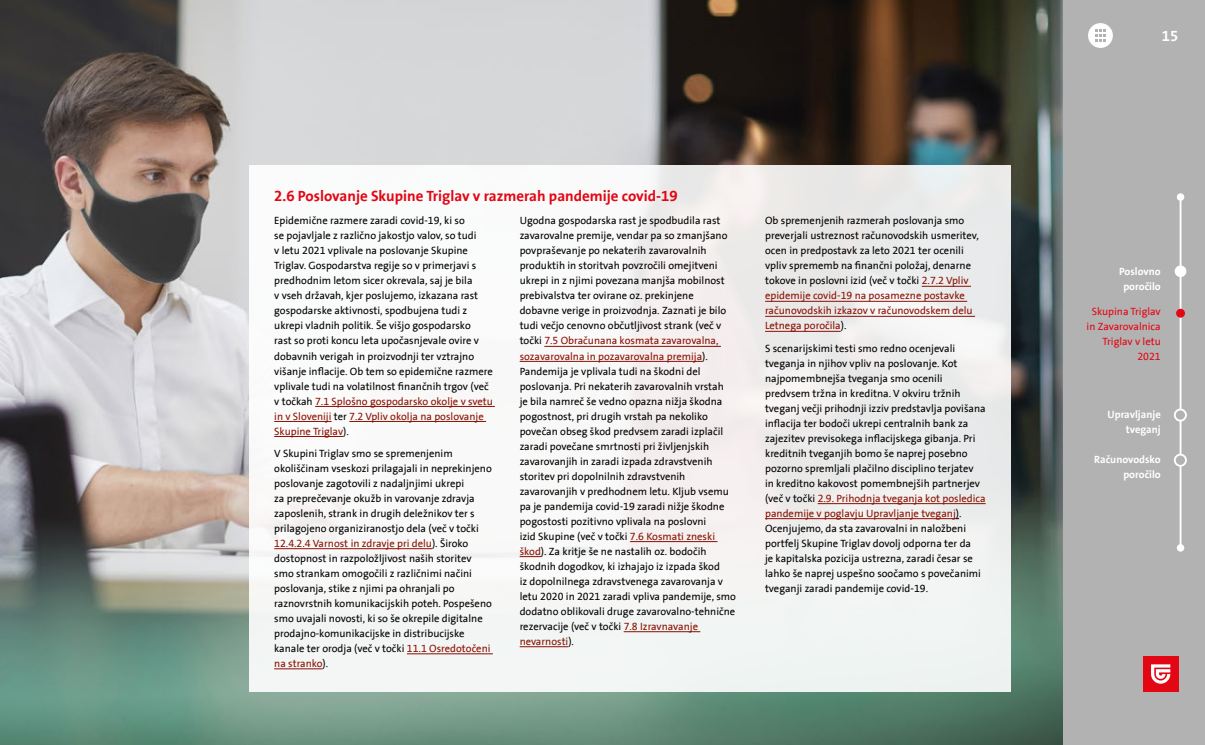
<style>
.page{position:relative;width:1205px;height:745px;background:#fff}
.page>*{position:absolute;margin:0;border:0;box-sizing:border-box;transform-origin:0 0}
.t1{font:700 15px "Triglav The Sans";color:#e30613}
.t2{font:700 15px "Triglav The Sans";color:#fff}
.t3{font:10.62px/15px "Triglav The Sans";color:#000}
.t4{font:700 10.62px/15px "Triglav The Sans Cyrl";color:#fff;text-align:right}
.t5{font:10.62px/15px "Triglav The Sans";color:#e30613;text-align:right}
.s1{color:#8a1002}
</style>
<div class="page">
<img style="left:0;top:0;width:1063px;height:744px">
<div style="left:1063px;top:0;width:142px;height:744px;background:#b3b2b2"></div>
<hr style="left:1179px;top:197px;width:2px;height:350px;background:#fff">
<div style="left:1177px;top:193px;width:7px;height:8px;background:#fff;border-radius:50%"></div>
<div style="left:1177px;top:543px;width:7px;height:8px;background:#fff;border-radius:50%"></div>
<div style="left:1175px;top:454px;width:11px;height:11px;background:#b3b2b2;border-radius:50%"></div>
<div style="left:1174px;top:453px;width:13px;height:13px;border:2px solid #fff;border-radius:50%"></div>
<div style="left:1175px;top:409px;width:11px;height:11px;background:#b3b2b2;border-radius:50%"></div>
<div style="left:1174px;top:408px;width:13px;height:13px;border:2px solid #fff;border-radius:50%"></div>
<div style="left:1176px;top:308px;width:9px;height:9px;background:#e30613;border-radius:50%"></div>
<div style="left:1088px;top:23px;width:25px;height:25px;background:#fff;border-radius:50%"></div>
<svg style="left:1095px;top:30px;width:11px;height:11px"></svg>
<div style="left:1174px;top:265px;width:12px;height:12px;background:#fff;border-radius:50%"></div>
<div style="left:1143px;top:656px;width:35px;height:35px;background:#e30613"></div>
<svg style="left:1151px;top:664px;width:19px;height:19px"></svg>
<div style="left:249px;top:165px;width:761px;height:526px;background:linear-gradient(to right,#fcfcfb,#ececeb)"></div>
<hr style="left:315px;top:406px;width:180px;height:1px;background:#8a1002">
<hr style="left:274px;top:421px;width:57px;height:1px;background:#8a1002">
<hr style="left:349px;top:421px;width:137px;height:1px;background:#8a1002">
<hr style="left:274px;top:436px;width:69px;height:1px;background:#8a1002">
<hr style="left:274px;top:548px;width:158px;height:1px;background:#8a1002">
<hr style="left:407px;top:653px;width:86px;height:1px;background:#8a1002">
<hr style="left:274px;top:668px;width:49px;height:1px;background:#8a1002">
<hr style="left:544px;top:346px;width:177px;height:1px;background:#8a1002">
<hr style="left:520px;top:361px;width:182px;height:1px;background:#8a1002">
<hr style="left:630px;top:541px;width:87px;height:1px;background:#8a1002">
<svg style="left:520px;top:556px;width:21px;height:1px"></svg>
<hr style="left:624px;top:631px;width:76px;height:1px;background:#8a1002">
<hr style="left:520px;top:646px;width:48px;height:1px;background:#8a1002">
<hr style="left:922px;top:286px;width:49px;height:1px;background:#8a1002">
<hr style="left:765px;top:301px;width:202px;height:1px;background:#8a1002">
<hr style="left:765px;top:316px;width:210px;height:1px;background:#8a1002">
<hr style="left:765px;top:331px;width:76px;height:1px;background:#8a1002">
<hr style="left:817px;top:503px;width:169px;height:1px;background:#8a1002">
<hr style="left:765px;top:518px;width:191px;height:1px;background:#8a1002">
<h1 class="t1" style="left:274px;top:187px;width:405px">2.6 Poslovanje Skupine Triglav v razmerah pandemije covid-19</h1>
<p class="t3" style="left:274px;top:213px;width:220px">Epidemične razmere zaradi covid-19, ki so<br>se pojavljale z različno jakostjo valov, so tudi<br>v letu 2021 vplivale na poslovanje Skupine Triglav. Gospodarstva regije so v primerjavi s predhodnim letom sicer okrevala, saj je bila<br>v vseh državah, kjer poslujemo, izkazana rast gospodarske aktivnosti, spodbujena tudi z ukrepi vladnih politik. Še višjo gospodarsko<br>rast so proti koncu leta upočasnjevale ovire v dobavnih verigah in proizvodnji ter vztrajno višanje inflacije. Ob tem so epidemične razmere vplivale tudi na volatilnost finančnih trgov (več v točkah <span class="s1">7.1 Splošno gospodarsko okolje v svetu in v Sloveniji</span> ter <span class="s1">7.2 Vpliv okolja na poslovanje Skupine Triglav</span>).</p>
<p class="t3" style="left:274px;top:445px;width:219px">V Skupini Triglav smo se spremenjenim okoliščinam vseskozi prilagajali in neprekinjeno poslovanje zagotovili z nadaljnjimi ukrepi<br>za preprečevanje okužb in varovanje zdravja zaposlenih, strank in drugih deležnikov ter s prilagojeno organiziranostjo dela (več v točki <span class="s1">12.4.2.4 Varnost in zdravje pri delu</span>). Široko dostopnost in razpoložljivost naših storitev smo strankam omogočili z različnimi načini poslovanja, stike z njimi pa ohranjali po raznovrstnih komunikacijskih poteh. Pospešeno smo uvajali novosti, ki so še okrepile digitalne prodajno-komunikacijske in distribucijske kanale ter orodja (več v točki <span class="s1">11.1 Osredotočeni na stranko</span>).</p>
<p class="t3" style="left:520px;top:213px;width:218px">Ugodna gospodarska rast je spodbudila rast zavarovalne premije, vendar pa so zmanjšano povpraševanje po nekaterih zavarovalnih produktih in storitvah povzročili omejitveni ukrepi in z njimi povezana manjša mobilnost prebivalstva ter ovirane oz. prekinjene dobavne verige in proizvodnja. Zaznati je bilo tudi večjo cenovno občutljivost strank (več v točki <span class="s1">7.5 Obračunana kosmata zavarovalna, sozavarovalna in pozavarovalna premija</span>).<br>Pandemija je vplivala tudi na škodni del poslovanja. Pri nekaterih zavarovalnih vrstah<br>je bila namreč še vedno opazna nižja škodna pogostnost, pri drugih vrstah pa nekoliko povečan obseg škod predvsem zaradi izplačil zaradi povečane smrtnosti pri življenjskih zavarovanjih in zaradi izpada zdravstvenih storitev pri dopolnilnih zdravstvenih zavarovanjih v predhodnem letu. Kljub vsemu pa je pandemija covid-19 zaradi nižje škodne pogostosti pozitivno vplivala na poslovni<br>izid Skupine (več v točki <span class="s1">7.6 Kosmati zneski škod</span>). Za kritje še ne nastalih oz. bodočih škodnih dogodkov, ki izhajajo iz izpada škod<br>iz dopolnilnega zdravstvenega zavarovanja v letu 2020 in 2021 zaradi vpliva pandemije, smo dodatno oblikovali druge zavarovalno-tehnične rezervacije (več v točki <span class="s1">7.8 Izravnavanje nevarnosti</span>).</p>
<p class="t3" style="left:765px;top:213px;width:215px">Ob spremenjenih razmerah poslovanja smo preverjali ustreznost računovodskih usmeritev, ocen in predpostavk za leto 2021 ter ocenili vpliv sprememb na finančni položaj, denarne tokove in poslovni izid (več v točki <span class="s1">2.7.2 Vpliv epidemije covid-19 na posamezne postavke računovodskih izkazov v računovodskem delu Letnega poročila</span>).</p>
<p class="t3" style="left:765px;top:340px;width:222px">S scenarijskimi testi smo redno ocenjevali tveganja in njihov vpliv na poslovanje. Kot najpomembnejša tveganja smo ocenili predvsem tržna in kreditna. V okviru tržnih tveganj večji prihodnji izziv predstavlja povišana inflacija ter bodoči ukrepi centralnih bank za zajezitev previsokega inflacijskega gibanja. Pri kreditnih tveganjih bomo še naprej posebno pozorno spremljali plačilno disciplino terjatev<br>in kreditno kakovost pomembnejših partnerjev (več v točki <span class="s1">2.9. Prihodnja tveganja kot posledica pandemije v poglavju Upravljanje tveganj</span>).<br>Ocenjujemo, da sta zavarovalni in naložbeni portfelj Skupine Triglav dovolj odporna ter da<br>je kapitalska pozicija ustrezna, zaradi česar se lahko še naprej uspešno soočamo s povečanimi tveganji zaradi pandemije covid-19.</p>
<h1 class="t2" style="left:1162px;top:27px;width:18px">15</h1>
<p class="t4" style="left:1119px;top:263px;width:43px;text-align:center">Poslovno poročilo</p>
<p class="t5" style="left:1086px;top:304px;width:76px">Skupina Triglav in Zavarovalnica<br>Triglav v letu<br>2021</p>
<p class="t4" style="left:1107px;top:407px;width:55px">Upravljanje tveganj</p>
<p class="t4" style="left:1094px;top:452px;width:68px">Računovodsko poročilo</p>
</div>
